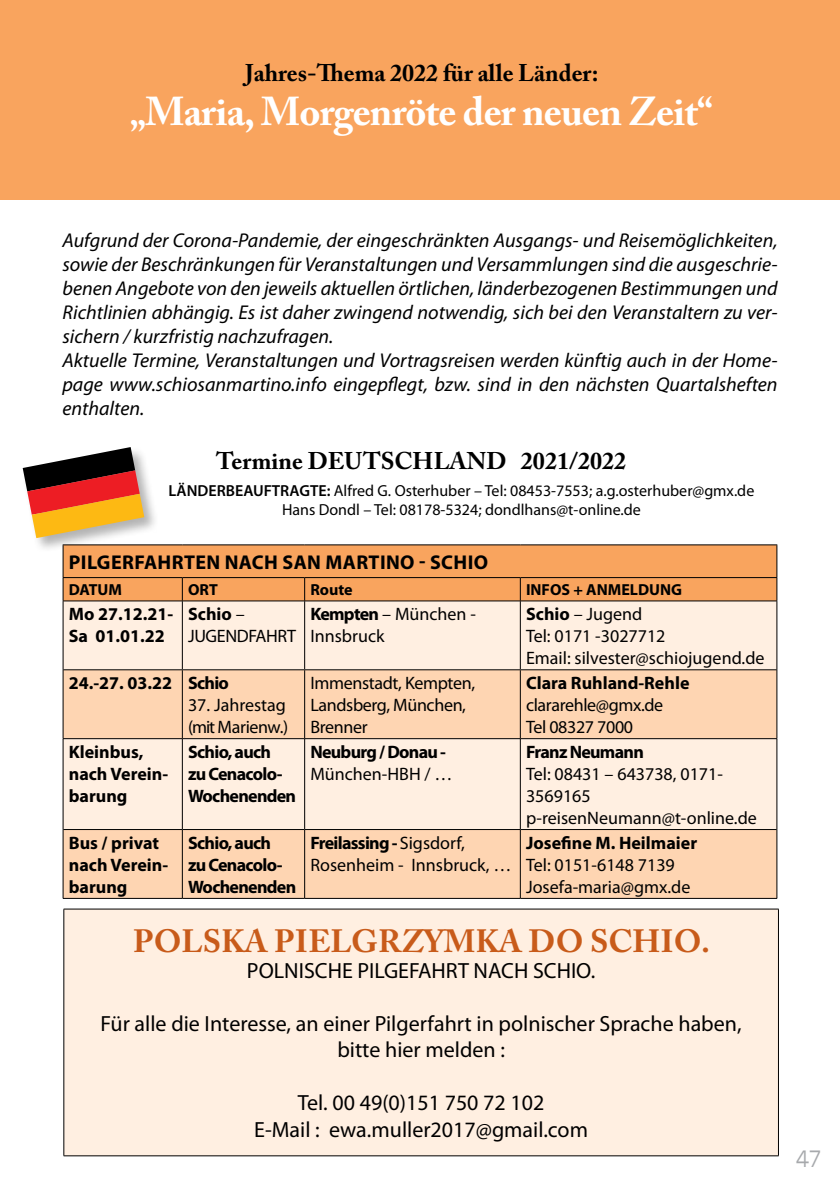
<style>
.page{position:relative;width:840px;height:1191px;background:#fff}
.page>*{position:absolute;margin:0;border:0;box-sizing:border-box;transform-origin:0 0}
.t1{font:700 40px "Adobe Caslon Pro";letter-spacing:-.02em;color:#fff}
.t2{font:700 32px "Adobe Caslon Pro";color:#c85b1a}
.t3{font:700 24px "Adobe Caslon Pro";color:#000}
.t4{font:22px/26.4px "Myriad Pro";color:#000;text-align:center}
.t5{font:22px "News Gothic";color:#a7a9ac}
.t6{font:italic 20px/24px "Myriad Pro";color:#000}
.t7{font:700 20px "Myriad Pro";letter-spacing:.02em;color:#000}
.t8{font:18px/22px "Myriad Pro";color:#000}
.t9{font:700 18px/22px "Myriad Pro";letter-spacing:-.01em;color:#000}
.t10{font:18px/22px "Myriad Pro";letter-spacing:-.02em;color:#000}
.t11{font:700 18px/22px "Myriad Pro";letter-spacing:-.04em;color:#000}
.t12{font:16px/19.2px "Myriad Pro";color:#000;text-align:center}
.t13{font:700 16px "Myriad Pro";color:#000}
.s1{font-weight:600}
.s2{font-weight:700}
</style>
<div class="page">
<div style="left:0;top:0;width:839px;height:199px;background:#f9a45e"></div>
<div style="left:22px;top:446px;width:137px;height:107px;background:#000;opacity:.3"></div>
<svg style="left:23px;top:447px;width:121px;height:91px"></svg>
<div style="left:64px;top:601px;width:712px;height:68px;background:#ffefe1"></div>
<svg style="left:64px;top:670px;width:712px;height:228px;background:#fddec3"></svg>
<hr style="left:63px;top:670px;width:1px;height:68px;background:#000">
<hr style="left:182px;top:670px;width:1px;height:68px;background:#000">
<hr style="left:304px;top:670px;width:1px;height:68px;background:#000">
<hr style="left:519px;top:670px;width:1px;height:68px;background:#000">
<hr style="left:776px;top:670px;width:1px;height:68px;background:#000">
<hr style="left:63px;top:669px;width:119px;height:1px;background:#000">
<hr style="left:182px;top:669px;width:122px;height:1px;background:#000">
<hr style="left:304px;top:669px;width:216px;height:1px;background:#000">
<hr style="left:520px;top:669px;width:256px;height:1px;background:#000">
<hr style="left:63px;top:544px;width:119px;height:1px;background:#000">
<hr style="left:182px;top:544px;width:122px;height:1px;background:#000">
<hr style="left:304px;top:544px;width:216px;height:1px;background:#000">
<hr style="left:520px;top:544px;width:256px;height:1px;background:#000">
<div style="left:63px;top:545px;width:714px;height:56px;background:#f9a45e"></div>
<hr style="left:63px;top:739px;width:1px;height:90px;background:#000">
<hr style="left:63px;top:738px;width:119px;height:1px;background:#000">
<hr style="left:182px;top:738px;width:122px;height:1px;background:#000">
<hr style="left:304px;top:738px;width:216px;height:1px;background:#000">
<hr style="left:520px;top:738px;width:256px;height:1px;background:#000">
<hr style="left:182px;top:739px;width:1px;height:90px;background:#000">
<hr style="left:304px;top:739px;width:1px;height:90px;background:#000">
<hr style="left:519px;top:739px;width:1px;height:90px;background:#000">
<hr style="left:776px;top:739px;width:1px;height:90px;background:#000">
<hr style="left:63px;top:829px;width:1px;height:69px;background:#000">
<hr style="left:63px;top:829px;width:119px;height:1px;background:#000">
<hr style="left:182px;top:829px;width:122px;height:1px;background:#000">
<hr style="left:304px;top:829px;width:216px;height:1px;background:#000">
<hr style="left:520px;top:829px;width:256px;height:1px;background:#000">
<hr style="left:182px;top:830px;width:1px;height:68px;background:#000">
<hr style="left:304px;top:830px;width:1px;height:68px;background:#000">
<hr style="left:519px;top:830px;width:1px;height:68px;background:#000">
<hr style="left:776px;top:829px;width:1px;height:69px;background:#000">
<hr style="left:63px;top:898px;width:119px;height:1px;background:#000">
<hr style="left:182px;top:898px;width:122px;height:1px;background:#000">
<hr style="left:304px;top:898px;width:216px;height:1px;background:#000">
<hr style="left:520px;top:898px;width:256px;height:1px;background:#000">
<hr style="left:63px;top:600px;width:119px;height:1px;background:#000">
<hr style="left:182px;top:600px;width:122px;height:1px;background:#000">
<hr style="left:304px;top:600px;width:216px;height:1px;background:#000">
<hr style="left:520px;top:600px;width:256px;height:1px;background:#000">
<hr style="left:63px;top:601px;width:1px;height:69px;background:#000">
<hr style="left:182px;top:601px;width:1px;height:68px;background:#000">
<hr style="left:304px;top:601px;width:1px;height:68px;background:#000">
<hr style="left:519px;top:601px;width:1px;height:68px;background:#000">
<hr style="left:776px;top:601px;width:1px;height:69px;background:#000">
<div style="left:64px;top:909px;width:714px;height:246px;background:#ffefe1"></div>
<hr style="left:63px;top:909px;width:1px;height:246px;background:#000">
<hr style="left:64px;top:908px;width:714px;height:1px;background:#000">
<hr style="left:777px;top:909px;width:1px;height:246px;background:#000">
<hr style="left:64px;top:1155px;width:714px;height:1px;background:#000">
<p class="t3" style="left:245px;top:59px;width:354px">Jahres-Thema 2022 für alle Länder:</p>
<h1 class="t1" style="left:130px;top:88px;width:584px">„Maria, Morgenröte der neuen Zeit“</h1>
<p class="t6" style="left:62px;top:228px;width:716px">Aufgrund der Corona-Pandemie, der eingeschränkten Ausgangs- und Reisemöglichkeiten, sowie der Beschränkungen für Veranstaltungen und Versammlungen sind die ausgeschrie&shy;benen Angebote von den jeweils aktuellen örtlichen, länderbezogenen Bestimmungen und Richtlinien abhängig. Es ist daher zwingend notwendig, sich bei den Veranstaltern zu ver&shy;sichern / kurzfristig nachzufragen.<br>Aktuelle Termine, Veranstaltungen und Vortragsreisen werden künftig auch in der Home&shy;page www.schiosanmartino.info eingepflegt, bzw. sind in den nächsten Quartalsheften enthalten.</p>
<p class="t3" style="left:216px;top:446px;width:411px">Termine DEUTSCHLAND 2021/2022</p>
<p class="t12" style="left:168px;top:481px;width:587px"><span class="s1">LÄNDERBEAUFTRAGTE:</span> Alfred G. Osterhuber – Tel: 08453-7553; a.g.osterhuber@gmx.de<br>Hans Dondl – Tel: 08178-5324; dondlhans@t-online.de</p>
<p class="t7" style="left:69px;top:549px;width:420px">PILGERFAHRTEN NACH SAN MARTINO - SCHIO</p>
<p class="t13" style="left:69px;top:579px;width:55px">DATUM</p>
<p class="t13" style="left:188px;top:579px;width:31px">ORT</p>
<p class="t13" style="left:310px;top:579px;width:44px">Route</p>
<p class="t13" style="left:525px;top:579px;width:157px">INFOS + ANMELDUNG</p>
<p class="t9" style="left:69px;top:602px;width:106px">Mo 27.12.21-<br>Sa 01.01.22</p>
<p class="t10" style="left:188px;top:603px;width:109px"><span class="s2">Schio</span> –<br>JUGENDFAHRT</p>
<p class="t8" style="left:310px;top:603px;width:167px"><span class="s2">Kempten</span> – München -<br>Innsbruck</p>
<p class="t8" style="left:525px;top:603px;width:240px"><span class="s2">Schio</span> – Jugend<br>Tel: 0171 -3027712<br>Email: silvester@schiojugend.de</p>
<p class="t9" style="left:69px;top:671px;width:162px">24.-27. 03.22 Schio</p>
<p class="t8" style="left:188px;top:693px;width:102px">37. Jahrestag (mit Marienw.)</p>
<p class="t10" style="left:310px;top:671px;width:166px">Immenstadt, Kempten,<br>Landsberg, München,<br>Brenner</p>
<p class="t9" style="left:525px;top:671px;width:165px">Clara Ruhland-Rehle</p>
<p class="t10" style="left:525px;top:693px;width:139px">clararehle@gmx.de<br>Tel 08327 7000</p>
<p class="t9" style="left:69px;top:740px;width:101px">Kleinbus, nach Verein&shy;barung</p>
<p class="t11" style="left:188px;top:740px;width:110px">Schio, auch<br>zu Cenacolo-<br>Wochenenden</p>
<p class="t11" style="left:310px;top:740px;width:137px">Neuburg / Donau -</p>
<p class="t8" style="left:310px;top:762px;width:144px">München-HBH / …</p>
<p class="t11" style="left:525px;top:740px;width:119px">Franz Neumann</p>
<p class="t8" style="left:525px;top:762px;width:232px">Tel: 08431 – 643738, 0171-<br>3569165 p-reisenNeumann@t-online.de</p>
<p class="t9" style="left:69px;top:831px;width:101px">Bus / privat nach Verein&shy;barung</p>
<p class="t11" style="left:188px;top:831px;width:110px">Schio, auch<br>zu Cenacolo-<br>Wochenenden</p>
<p class="t8" style="left:310px;top:831px;width:202px"><span class="s2">Freilassing -</span> Sigsdorf,<br>Rosenheim - Innsbruck, …</p>
<p class="t9" style="left:525px;top:831px;width:172px">Josefine M. Heilmaier</p>
<p class="t8" style="left:525px;top:853px;width:166px">Tel: 0151-6148 7139<br>Josefa-maria@gmx.de</p>
<h2 class="t2" style="left:133px;top:922px;width:578px">POLSKA PIELGRZYMKA DO SCHIO.</h2>
<p class="t4" style="left:247px;top:957px;width:349px">POLNISCHE PILGEFAHRT NACH SCHIO.</p>
<p class="t4" style="left:101px;top:1010px;width:642px">Für alle die Interesse, an einer Pilgerfahrt in polnischer Sprache haben, bitte hier melden :</p>
<p class="t4" style="left:254px;top:1089px;width:335px">Tel. 00 49(0)151 750 72 102<br>E-Mail : ewa.muller2017@gmail.com</p>
<p class="t5" style="left:795px;top:1146px;width:28px">47</p>
</div>
